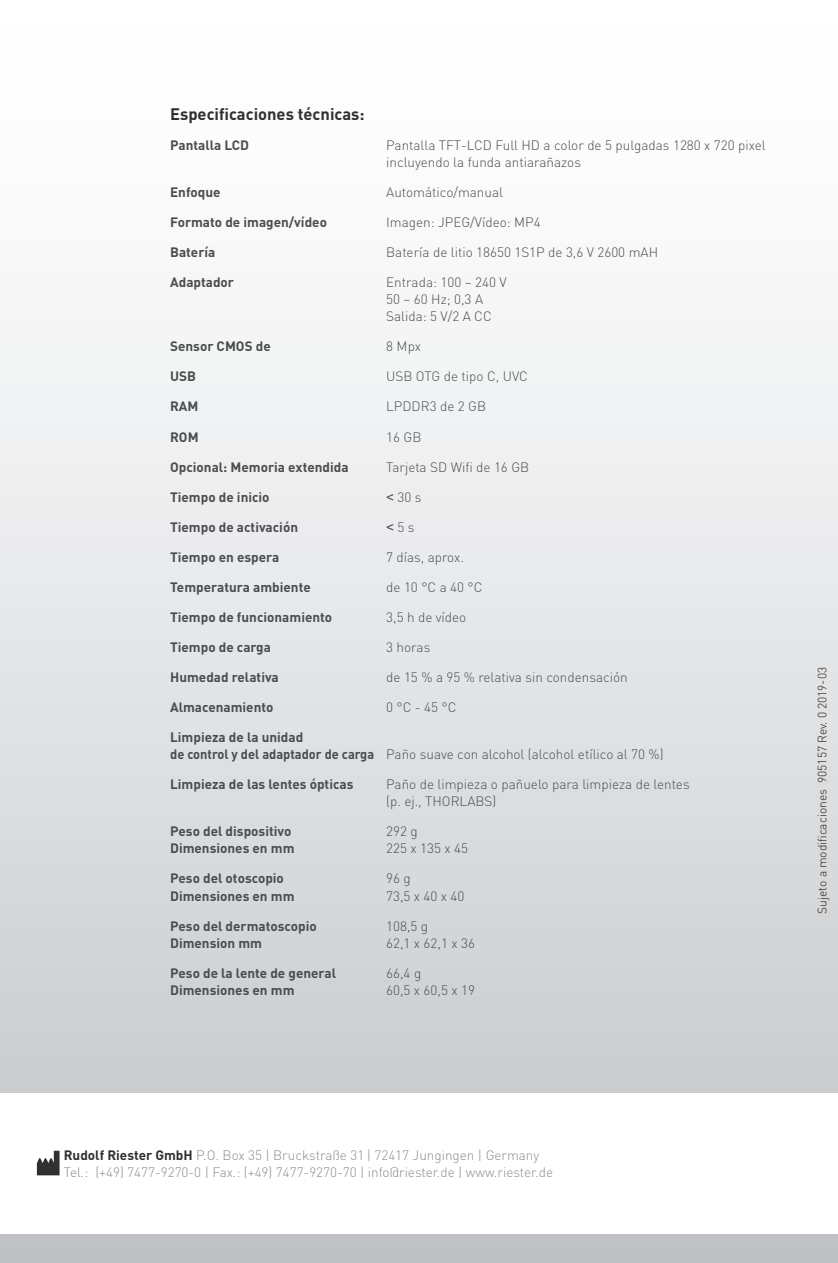
<style>
.page{position:relative;width:838px;height:1263px;background:#fff}
.page>*{position:absolute;margin:0;border:0;box-sizing:border-box;transform-origin:0 0}
.Copy{font:700 16.5px "FFDIN";color:#312f30}
.Copy_Bold{font:300 13.5px "FFDIN";color:#4b4c4d}
.Copy_Bold-2{font:700 13.5px "FFDIN";color:#4b4c4d}
.t1{font:300 13.5px "FFDIN";color:#8a8c8f}
.Copy-2{font:700 13.5px "FFDIN";color:#4b4c4d}
.Copy-3{font:300 13.5px "FFDIN";color:#4b4c4d}
.Copy_Bold-3{font:300 12px "FFDIN";color:#231f20}
.s1{font-family:"Arial";font-weight:400}
.s2{font-weight:700}
.s3{font-weight:700;color:#312f30}
</style>
<div class="page">
<svg style="left:37px;top:1151px;width:23px;height:24px"></svg>
<p class="Copy" style="left:170px;top:103px;width:196px">Especificaciones técnicas:</p>
<p class="Copy_Bold-2" style="left:170px;top:136px;width:80px">Pantalla LCD</p>
<p class="Copy_Bold" style="left:386px;top:136px;width:381px">Pantalla TFT-LCD Full HD a color de 5 pulgadas 1280 x 720 pixel</p>
<p class="Copy_Bold" style="left:386px;top:154px;width:196px">incluyendo la funda antiarañazos</p>
<p class="Copy_Bold-2" style="left:170px;top:183px;width:52px">Enfoque</p>
<p class="Copy_Bold" style="left:386px;top:184px;width:118px">Automático/manual</p>
<p class="Copy-2" style="left:170px;top:213px;width:158px">Formato de imagen/vídeo</p>
<p class="Copy-3" style="left:386px;top:214px;width:156px">Imagen: JPEG/Vídeo: MP4</p>
<p class="Copy_Bold-2" style="left:170px;top:243px;width:47px">Batería</p>
<p class="Copy_Bold" style="left:386px;top:244px;width:273px">Batería de litio 18650 1S1P de 3,6 V 2600 mAH</p>
<p class="Copy_Bold-2" style="left:170px;top:273px;width:65px">Adaptador</p>
<p class="Copy_Bold" style="left:386px;top:274px;width:122px">Entrada: 100 ~ 240 V</p>
<p class="Copy_Bold" style="left:386px;top:291px;width:98px">50 ~ 60 Hz; 0,3 A</p>
<p class="Copy_Bold" style="left:386px;top:308px;width:107px">Salida: 5 V/2 A CC</p>
<p class="Copy_Bold-2" style="left:170px;top:338px;width:102px">Sensor CMOS de</p>
<p class="Copy_Bold" style="left:386px;top:338px;width:36px">8 Mpx</p>
<p class="Copy_Bold-2" style="left:170px;top:368px;width:27px">USB</p>
<p class="Copy_Bold" style="left:386px;top:368px;width:143px">USB OTG de tipo C, UVC</p>
<p class="Copy_Bold-2" style="left:170px;top:398px;width:30px">RAM</p>
<p class="Copy_Bold" style="left:386px;top:398px;width:101px">LPDDR3 de 2 GB</p>
<p class="Copy_Bold-2" style="left:170px;top:428px;width:30px">ROM</p>
<p class="Copy_Bold" style="left:386px;top:428px;width:37px">16 GB</p>
<p class="Copy_Bold-2" style="left:170px;top:458px;width:180px">Opcional: Memoria extendida</p>
<p class="Copy_Bold" style="left:386px;top:458px;width:144px">Tarjeta SD Wifi de 16 GB</p>
<p class="Copy_Bold-2" style="left:170px;top:488px;width:101px">Tiempo de inicio</p>
<p class="Copy_Bold" style="left:386px;top:488px;width:37px"><span class="s1">&lt;</span> 30 s</p>
<p class="Copy_Bold-2" style="left:170px;top:518px;width:129px">Tiempo de activación</p>
<p class="Copy_Bold" style="left:386px;top:518px;width:30px"><span class="s1">&lt;</span> 5 s</p>
<p class="Copy_Bold-2" style="left:170px;top:548px;width:111px">Tiempo en espera</p>
<p class="Copy_Bold" style="left:386px;top:548px;width:79px">7 días, aprox.</p>
<p class="Copy_Bold-2" style="left:170px;top:578px;width:142px">Temperatura ambiente</p>
<p class="Copy_Bold" style="left:386px;top:578px;width:98px">de 10 °C a 40 °C</p>
<p class="Copy_Bold-2" style="left:170px;top:608px;width:164px">Tiempo de funcionamiento</p>
<p class="Copy_Bold" style="left:386px;top:608px;width:82px">3,5 h de vídeo</p>
<p class="Copy_Bold-2" style="left:170px;top:638px;width:102px">Tiempo de carga</p>
<p class="Copy_Bold" style="left:386px;top:638px;width:46px">3 horas</p>
<p class="Copy_Bold-2" style="left:170px;top:668px;width:110px">Humedad relativa</p>
<p class="Copy_Bold" style="left:386px;top:668px;width:243px">de 15 % a 95 % relativa sin condensación</p>
<p class="Copy_Bold-2" style="left:170px;top:698px;width:105px">Almacenamiento</p>
<p class="Copy_Bold" style="left:386px;top:698px;width:72px">0 °C - 45 °C</p>
<p class="Copy_Bold-2" style="left:170px;top:728px;width:135px">Limpieza de la unidad</p>
<p class="Copy_Bold" style="left:170px;top:746px;width:495px"><span class="s2">de control y del adaptador de carga</span> Paño suave con alcohol (alcohol etílico al 70 %)</p>
<p class="Copy_Bold-2" style="left:170px;top:775px;width:185px">Limpieza de las lentes ópticas</p>
<p class="Copy_Bold" style="left:386px;top:776px;width:305px">Paño de limpieza o pañuelo para limpieza de lentes</p>
<p class="Copy_Bold" style="left:386px;top:793px;width:112px">(p. ej., THORLABS)</p>
<p class="Copy_Bold-2" style="left:170px;top:822px;width:123px">Peso del dispositivo</p>
<p class="Copy_Bold" style="left:386px;top:823px;width:33px">292 g</p>
<p class="Copy_Bold-2" style="left:170px;top:840px;width:126px">Dimensiones en mm</p>
<p class="Copy_Bold" style="left:386px;top:840px;width:83px">225 x 135 x 45</p>
<p class="Copy_Bold-2" style="left:170px;top:870px;width:115px">Peso del otoscopio</p>
<p class="Copy_Bold" style="left:386px;top:870px;width:26px">96 g</p>
<p class="Copy_Bold-2" style="left:170px;top:887px;width:126px">Dimensiones en mm</p>
<p class="Copy_Bold" style="left:386px;top:887px;width:80px">73,5 x 40 x 40</p>
<p class="Copy_Bold-2" style="left:170px;top:917px;width:148px">Peso del dermatoscopio</p>
<p class="Copy_Bold" style="left:386px;top:917px;width:43px">108,5 g</p>
<p class="Copy_Bold-2" style="left:170px;top:934px;width:93px">Dimension mm</p>
<p class="Copy_Bold" style="left:386px;top:935px;width:90px">62,1 x 62,1 x 36</p>
<p class="Copy_Bold-2" style="left:170px;top:964px;width:167px">Peso de la lente de general</p>
<p class="Copy_Bold" style="left:386px;top:965px;width:37px">66,4 g</p>
<p class="Copy_Bold-2" style="left:170px;top:981px;width:126px">Dimensiones en mm</p>
<p class="Copy_Bold" style="left:386px;top:982px;width:90px">60,5 x 60,5 x 19</p>
<p class="Copy_Bold-3" style="left:814px;top:913px;width:248px;rotate:-90deg">Sujeto a modificaciones 905157 Rev. 0 2019-03</p>
<p class="t1" style="left:64px;top:1147px;width:477px"><span class="s3">Rudolf Riester GmbH</span> P.O. Box 35 | Bruckstraße 31 | 72417 Jungingen | Germany</p>
<p class="t1" style="left:64px;top:1164px;width:491px">Tel.: (+49) 7477-9270-0 | Fax.: (+49) 7477-9270-70 | info@riester.de | www.riester.de</p>
</div>
